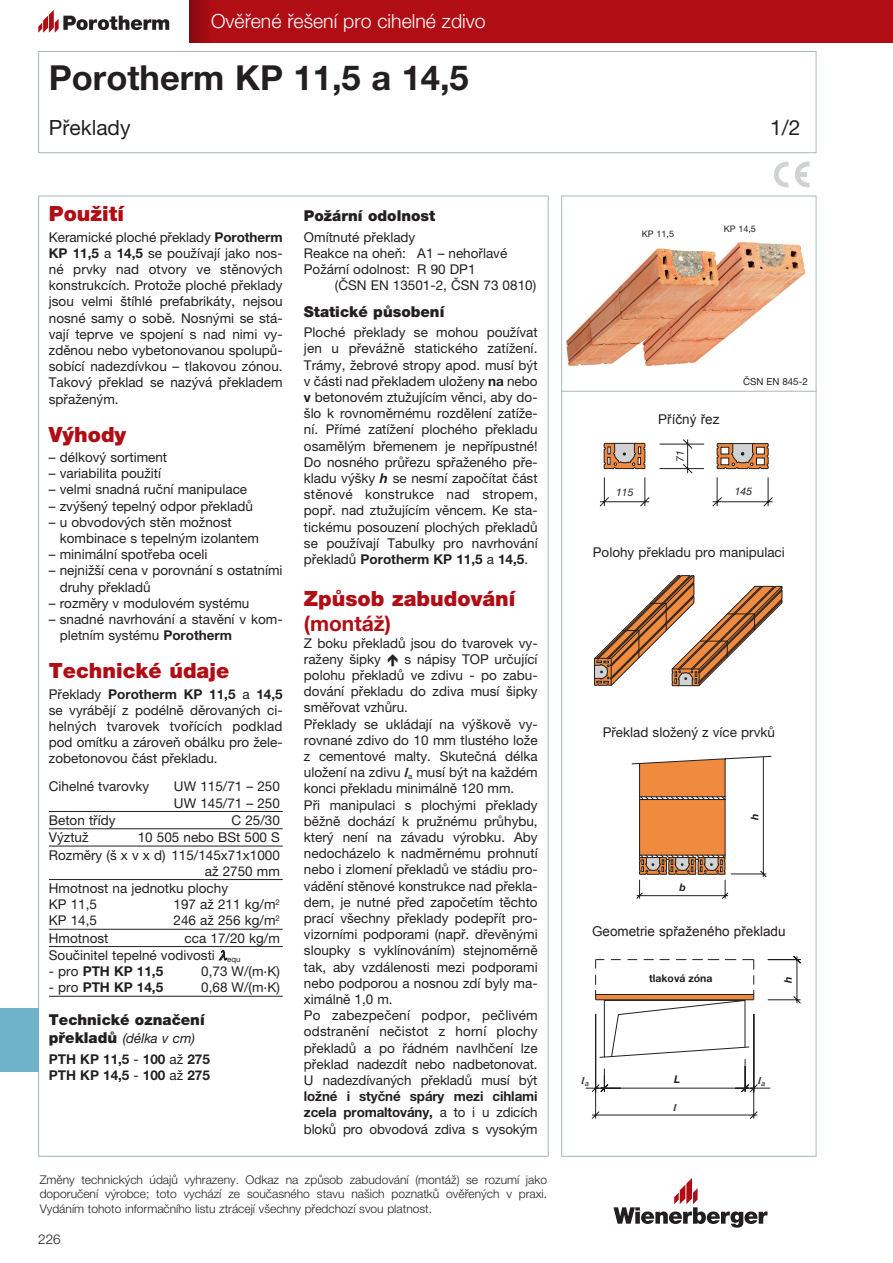
<style>
.page{position:relative;width:893px;height:1263px;background:#fff}
.page>*{position:absolute;margin:0;border:0;box-sizing:border-box;transform-origin:0 0}
.t1{font:700 34.5px "Helvetica Neue LT Pro";color:#231f20}
.t2{font:900 21px "Helvetica Neue LT Pro";color:#b00d15}
.t3{font:21px "Helvetica Neue LT Pro";color:#231f20}
.t4{font:700 21px "Helvetica Neue LT Pro";color:#b00d15}
.t5{font:300 19.5px "Helvetica Neue LT Pro";color:#fff}
.t6{font:900 15px "Helvetica Neue LT Pro";color:#231f20}
.t7{font:13.5px/16.2px "Helvetica Neue LT Pro";color:#231f20}
.t8{font:700 13.5px/16.2px "Helvetica Neue LT Pro";letter-spacing:-.01em;color:#231f20}
.t9{font:13.5px "Arial";color:#231f20}
.t10{font:300 13.5px "Helvetica Neue LT Pro";color:#231f20}
.t11{font:300 12px/14.4px "Helvetica Neue LT Pro";color:#231f20;text-align:justify}
.t12{font:700 10.5px "Helvetica Neue LT Pro";color:#231f20}
.t13{font:italic 10.5px "Helvetica Neue LT Pro";color:#231f20}
.t14{font:italic 700 10.5px "Helvetica Neue LT Pro";color:#231f20}
.t15{font:italic 700 10.2px "Times New Roman";color:#231f20}
.t16{font:9.75px "Helvetica Neue LT Pro";color:#231f20}
.t17{font:9px "Helvetica Neue LT Pro";color:#231f20}
.t18{font:italic 7.5px "Helvetica Neue LT Pro";color:#231f20}
.s1{font-weight:700}
.s2{font-weight:400}
.s3{font-weight:900;font-size:15px}
.s4{font-weight:400;font-style:italic}
.s5{font-weight:700;font-style:italic}
.s6{font-family:"Times New Roman";font-weight:700;font-style:italic}
</style>
<div class="page">
<svg style="left:38px;top:10px;width:131px;height:23px"></svg>
<div style="left:190px;top:0;width:703px;height:43px;background:#b00d15"></div>
<svg style="left:190px;top:0;width:17px;height:43px"></svg>
<svg style="left:613px;top:1178px;width:154px;height:49px"></svg>
<hr style="left:561px;top:391px;width:255px;height:1px;background:#a8b7bf">
<hr style="left:49px;top:811px;width:234px;height:1px;background:#231f20">
<hr style="left:49px;top:828px;width:234px;height:1px;background:#231f20">
<hr style="left:49px;top:846px;width:234px;height:1px;background:#231f20">
<hr style="left:49px;top:879px;width:234px;height:1px;background:#231f20">
<hr style="left:49px;top:929px;width:234px;height:1px;background:#231f20">
<hr style="left:49px;top:946px;width:234px;height:1px;background:#231f20">
<hr style="left:49px;top:996px;width:234px;height:1px;background:#231f20">
<svg style="left:585px;top:956px;width:216px;height:163px"></svg>
<svg style="left:599px;top:439px;width:174px;height:68px"></svg>
<svg style="left:595px;top:686px;width:187px;height:371px"></svg>
<svg style="left:604px;top:443px;width:41px;height:26px"></svg>
<svg style="left:717px;top:443px;width:51px;height:26px"></svg>
<svg style="left:594px;top:575px;width:188px;height:111px"></svg>
<svg style="left:631px;top:756px;width:140px;height:143px"></svg>
<img style="left:566px;top:242px;width:240px;height:125px">
<div style="left:0;top:1008px;width:38px;height:63px;background:#6fb2c9"></div>
<div style="left:38px;top:51px;width:778px;height:102px;background:#fff;border:1px solid #a8b7bf"></div>
<svg style="left:774px;top:162px;width:35px;height:25px"></svg>
<h3 class="t5" style="left:211px;top:10px;width:276px">Ověřené řešení pro cihelné zdivo</h3>
<h1 class="t1" style="left:49px;top:57px;width:421px">Porotherm KP 11,5 a 14,5</h1>
<h2 class="t3" style="left:49px;top:115px;width:83px">Překlady</h2>
<h2 class="t3" style="left:770px;top:115px;width:32px">1/2</h2>
<h2 class="t2" style="left:49px;top:201px;width:77px">Použití</h2>
<p class="t7" style="left:49px;top:228px;width:235px;text-align:justify">Keramické ploché překlady <span class="s1">Porotherm KP 11,5</span> a <span class="s1">14,5</span> se používají jako nos&shy;né prvky nad otvory ve stěnových konstrukcích. Protože ploché překlady jsou velmi štíhlé prefabrikáty, nejsou nosné samy o sobě. Nosnými se stá&shy;vají teprve ve spojení s nad nimi vy&shy;zděnou nebo vybetonovanou spolupů&shy;sobící nadezdívkou – tlakovou zónou.<br>Takový překlad se nazývá překladem spřaženým.</p>
<h2 class="t2" style="left:49px;top:421px;width:79px">Výhody</h2>
<p class="t7" style="left:49px;top:449px;width:120px">– délkový sortiment</p>
<p class="t7" style="left:49px;top:465px;width:114px">– variabilita použití</p>
<p class="t7" style="left:49px;top:481px;width:200px">– velmi snadná ruční manipulace</p>
<p class="t7" style="left:49px;top:497px;width:206px">– zvýšený tepelný odpor překladů</p>
<p class="t7" style="left:60px;top:514px;width:201px;text-indent:-11px">– u obvodových stěn možnost kombinace s tepelným izolantem</p>
<p class="t7" style="left:49px;top:546px;width:160px">– minimální spotřeba oceli</p>
<p class="t7" style="left:60px;top:562px;width:224px;text-indent:-11px">– nejnižší cena v porovnání s ostatními druhy překladů</p>
<p class="t7" style="left:49px;top:595px;width:202px">– rozměry v modulovém systému</p>
<p class="t7" style="left:60px;top:611px;width:224px;text-indent:-11px">– snadné navrhování a stavění v kom&shy;pletním systému <span class="s1">Porotherm</span></p>
<h2 class="t2" style="left:49px;top:658px;width:182px">Technické údaje</h2>
<p class="t7" style="left:49px;top:685px;width:235px;text-align:justify">Překlady <span class="s1">Porotherm KP 11,5</span> a <span class="s1">14,5 </span>se vyrábějí z podélně děrovaných ci&shy;helných tvarovek tvořících podklad pod omítku a zároveň obálku pro žele&shy;zobetonovou část překladu.</p>
<p class="t7" style="left:49px;top:778px;width:102px">Cihelné tvarovky</p>
<p class="t7" style="left:174px;top:778px;width:107px">UW 115/71 – 250<br>UW 145/71 – 250</p>
<p class="t7" style="left:49px;top:812px;width:68px">Beton třídy</p>
<p class="t7" style="left:231px;top:812px;width:50px">C 25/30</p>
<p class="t7" style="left:49px;top:829px;width:41px">Výztuž</p>
<p class="t7" style="left:138px;top:829px;width:144px">10 505 nebo BSt 500 S</p>
<p class="t7" style="left:49px;top:846px;width:232px">Rozměry (š x v x d) 115/145x71x1000</p>
<p class="t7" style="left:205px;top:863px;width:77px">až 2750 mm</p>
<p class="t7" style="left:49px;top:880px;width:181px">Hmotnost na jednotku plochy</p>
<p class="t7" style="left:49px;top:896px;width:50px">KP 11,5</p>
<p class="t7" style="left:174px;top:896px;width:108px">197 až 211 kg/m<sup>2</sup></p>
<p class="t7" style="left:49px;top:912px;width:50px">KP 14,5</p>
<p class="t7" style="left:174px;top:912px;width:108px">246 až 256 kg/m<sup>2</sup></p>
<p class="t7" style="left:49px;top:930px;width:61px">Hmotnost</p>
<p class="t7" style="left:49px;top:929px;width:233px;line-height:17.2px;text-indent:136px">cca 17/20 kg/m<br>Součinitel tepelné vodivosti ●<sub>equ</sub></p>
<p class="t8" style="left:49px;top:963px;width:116px"><span class="s2">- pro</span> PTH KP 11,5</p>
<p class="t7" style="left:201px;top:963px;width:80px">0,73 W/(m.K)</p>
<p class="t8" style="left:49px;top:979px;width:116px"><span class="s2">- pro</span> PTH KP 14,5</p>
<p class="t7" style="left:201px;top:979px;width:80px">0,68 W/(m.K)</p>
<p class="t6" style="left:49px;top:1011px;width:157px">Technické označení</p>
<p class="t8" style="left:49px;top:1028px;width:163px;line-height:20.4px"><span class="s3">překladů</span> <span class="s4">(délka v cm)<br></span>PTH KP 11,5 <span class="s2">-</span> 100 <span class="s2">až</span> 275</p>
<p class="t8" style="left:49px;top:1067px;width:163px">PTH KP 14,5 <span class="s2">-</span> 100 <span class="s2">až</span> 275</p>
<p class="t6" style="left:304px;top:207px;width:133px">Požární odolnost</p>
<p class="t7" style="left:304px;top:228px;width:205px">Omítnuté překlady<br>Reakce na oheň: A1 – nehořlavé<br>Požární odolnost: R 90 DP1</p>
<p class="t7" style="left:335px;top:277px;width:203px">(ČSN EN 13501-2, ČSN 73 0810)</p>
<p class="t6" style="left:304px;top:302px;width:142px">Statické působení</p>
<p class="t7" style="left:304px;top:324px;width:235px;text-align:justify">Ploché překlady se mohou používat jen u převážně statického zatížení.<br>Trámy, žebrové stropy apod. musí být v části nad překladem uloženy <span class="s1">na</span> nebo <span class="s1">v</span> betonovém ztužujícím věnci, aby do&shy;šlo k rovnoměrnému rozdělení zatíže&shy;ní. Přímé zatížení plochého překladu osamělým břemenem je nepřípustné!<br>Do nosného průřezu spřaženého pře&shy;kladu výšky <span class="s5">h</span> se nesmí započítat část stěnové konstrukce nad stropem, popř. nad ztužujícím věncem. Ke sta&shy;tickému posouzení plochých překladů se používají Tabulky pro navrhování překladů <span class="s1">Porotherm KP 11,5</span> a <span class="s1">14,5</span>.</p>
<h2 class="t2" style="left:304px;top:586px;width:213px">Způsob zabudování</h2>
<h2 class="t4" style="left:304px;top:611px;width:89px">(montáž)</h2>
<p class="t7" style="left:304px;top:634px;width:235px">Z boku překladů jsou do tvarovek vy&shy;raženy šipky</p>
<p class="t7" style="left:304px;top:651px;width:235px;text-indent:101px">s nápisy TOP určující polohu překladů ve zdivu - po zabu&shy;dování překladu do zdiva musí šipky směřovat vzhůru.<br>Překlady se ukládají na výškově vy&shy;rovnané zdivo do 10 mm tlustého lože z cementové malty. Skutečná délka uložení na zdivu <span class="s6">l</span><sub>a</sub> musí být na každém konci překladu minimálně 120 mm.<br>Při manipulaci s plochými překlady běžně dochází k pružnému průhybu, který není na závadu výrobku. Aby nedocházelo k nadměrnému prohnutí nebo i zlomení překladů ve stádiu pro&shy;vádění stěnové konstrukce nad překla&shy;dem, je nutné před započetím těchto prací všechny překlady podepřít pro&shy;vizorními podporami (např. dřevěnými sloupky s vyklínováním) stejnoměrně tak, aby vzdálenosti mezi podporami nebo podporou a nosnou zdí byly ma&shy;ximálně 1,0 m.<br>Po zabezpečení podpor, pečlivém odstranění nečistot z horní plochy překladů a po řádném navlhčení lze překlad nadezdít nebo nadbetonovat.<br>U nadezdívaných překladů musí být</p>
<p class="t8" style="left:304px;top:1088px;width:235px;text-align:justify">ložné i styčné spáry mezi cihlami zcela promaltovány, <span class="s2">a to i u zdicích bloků pro obvodová zdiva s vysokým</span></p>
<p class="t11" style="left:40px;top:1172px;width:509px">Změny technických údajů vyhrazeny. Odkaz na způsob zabudování (montáž) se rozumí jako doporučení výrobce; toto vychází ze současného stavu našich poznatků ověřených v praxi.<br>Vydáním tohoto informačního listu ztrácejí všechny předchozí svou platnost.</p>
<p class="t10" style="left:38px;top:1231px;width:24px">226</p>
<p class="t17" style="left:642px;top:228px;width:34px">KP 11,5</p>
<p class="t17" style="left:724px;top:223px;width:34px">KP 14,5</p>
<p class="t16" style="left:743px;top:375px;width:66px">ČSN EN 845-2</p>
<p class="t9" style="left:658px;top:411px;width:63px">Příčný řez</p>
<p class="t13" style="left:616px;top:486px;width:19px">115</p>
<p class="t13" style="left:674px;top:462px;width:13px;rotate:-90deg">71</p>
<p class="t13" style="left:735px;top:485px;width:19px">145</p>
<p class="t7" style="left:593px;top:544px;width:193px">Polohy překladu pro manipulaci</p>
<p class="t7" style="left:603px;top:724px;width:174px">Překlad složený z více prvků</p>
<p class="t14" style="left:679px;top:881px;width:8px">b</p>
<p class="t14" style="left:748px;top:820px;width:8px;rotate:-90deg">h</p>
<p class="t9" style="left:592px;top:922px;width:195px">Geometrie spřaženého překladu</p>
<p class="t12" style="left:649px;top:972px;width:65px">tlaková zóna</p>
<p class="t14" style="left:781px;top:983px;width:8px;rotate:-90deg">h</p>
<p class="t14" style="left:674px;top:1073px;width:8px">L</p>
<p class="t15" style="left:673px;top:1101px;width:4px">l</p>
<p class="t15" style="left:582px;top:1073px;width:4px">l</p>
<p class="t15" style="left:758px;top:1073px;width:4px">l</p>
<p class="t18" style="left:585px;top:1078px;width:5px">a</p>
<p class="t18" style="left:762px;top:1078px;width:5px">a</p>
</div>
